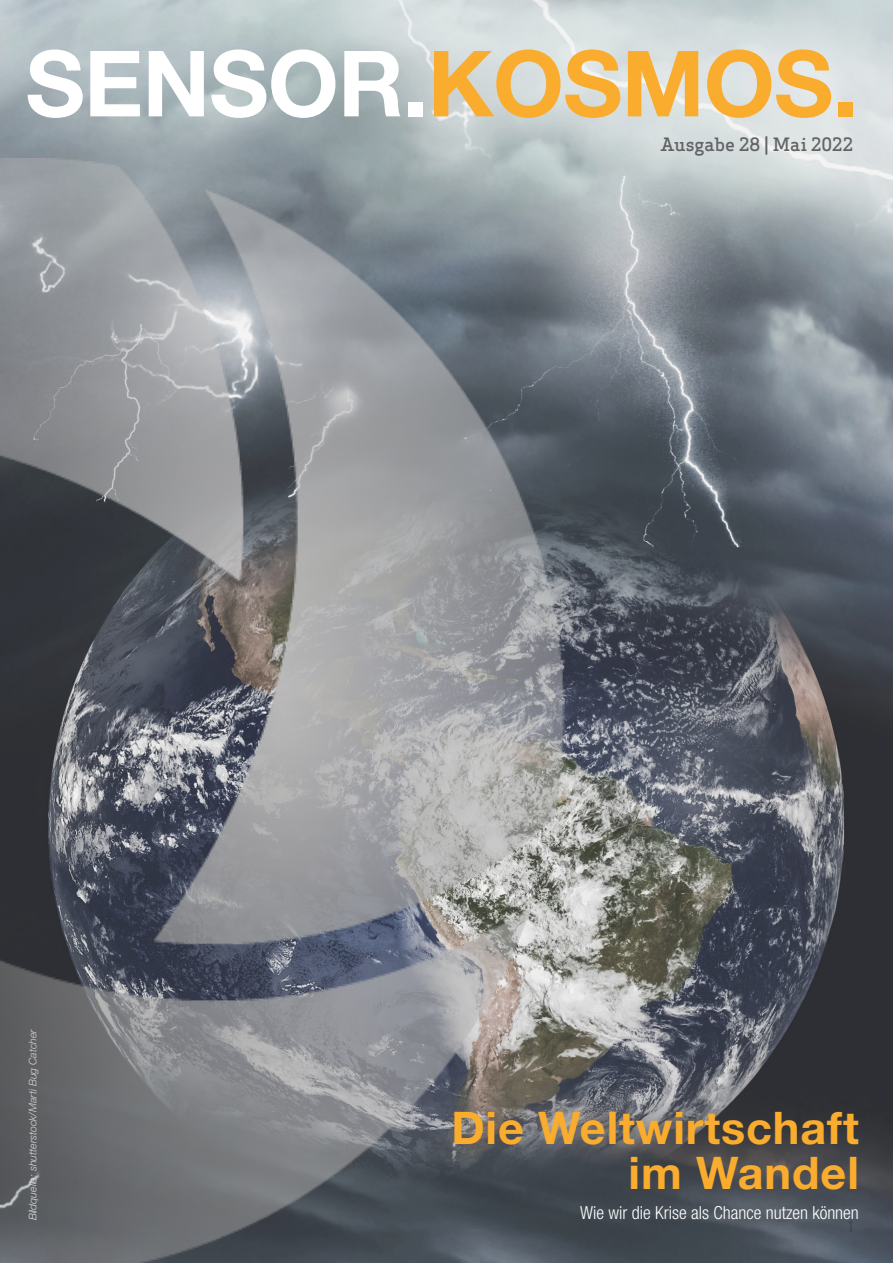
<style>
.page{position:relative;width:893px;height:1263px;background:#fff}
.page>*{position:absolute;margin:0;border:0;box-sizing:border-box;transform-origin:0 0}
.t1{font:700 91.5px "Helvetica Neue LT Std";letter-spacing:-.01em;color:#fff}
.t2{font:700 45px/45px "Helvetica Neue LT Std";letter-spacing:.02em;color:#faac2e;text-align:right}
.t3{font:300 condensed 18px "Helvetica Neue LT Std";color:#fff}
.Vorspann_kosmos{font:500 18px "Apex Serif";letter-spacing:-.005em;color:#636366}
.t4{font:italic 300 10.5px "Helvetica Neue LT Std";color:#fff}
.s1{color:#faac2e}
</style>
<div class="page">
<img style="left:0;top:0;width:893px;height:1263px">
<img style="left:0;top:158px;width:580px;height:1105px">
<p class="t1" style="left:26px;top:27px;width:834px">SENSOR.<span class="s1">KOSMOS.</span></p>
<p class="Vorspann_kosmos" style="left:661px;top:133px;width:194px">Ausgabe 28 | Mai 2022</p>
<p class="t4" style="left:27px;top:1220px;width:193px;rotate:-90deg">Bildquelle: shutterstock/Marti Bug Catcher</p>
<p class="t2" style="left:451px;top:1104px;width:409px">Die Weltwirtschaft im Wandel</p>
<p class="t3" style="left:580px;top:1202px;width:280px">Wie wir die Krise als Chance nutzen können</p>
</div>
